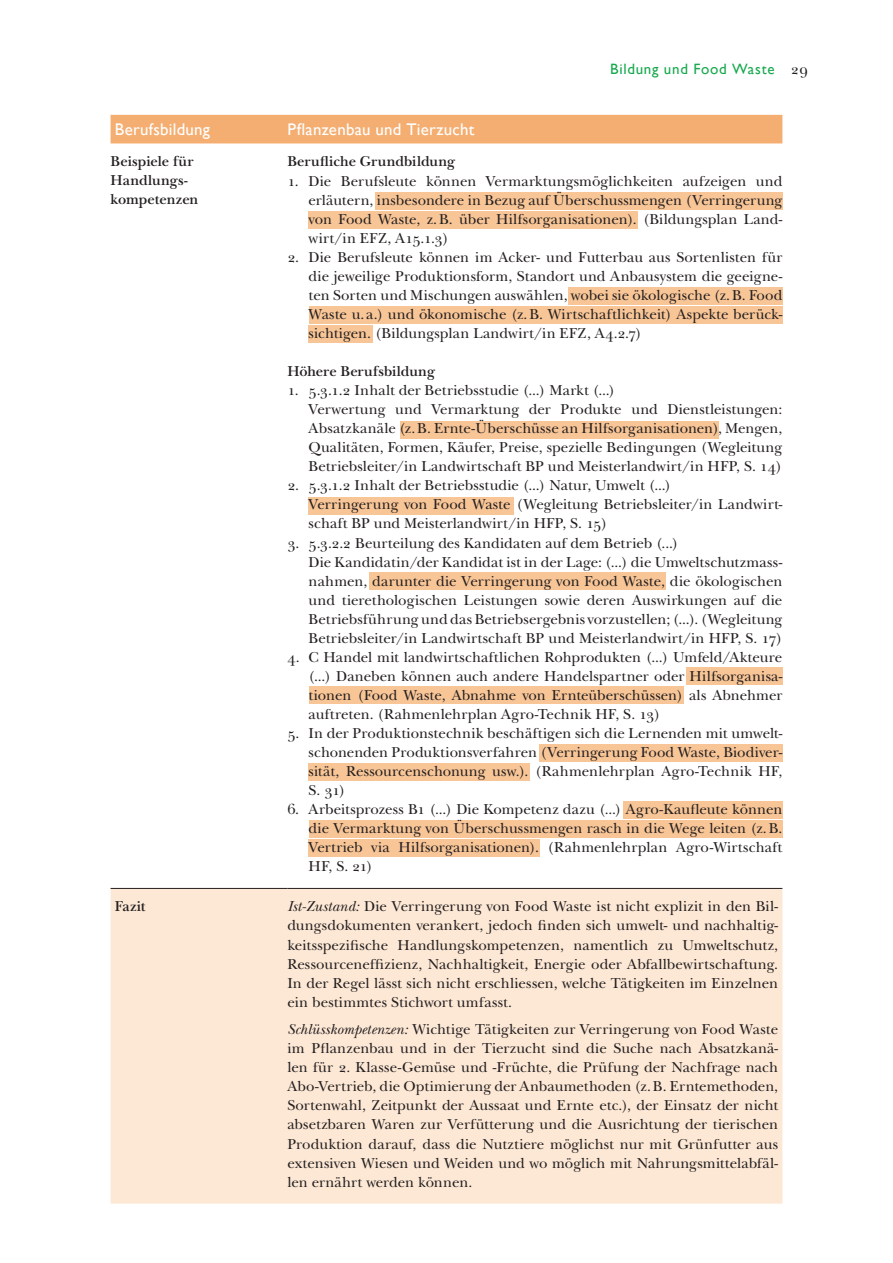
<style>
.page{position:relative;width:893px;height:1263px;background:#fff}
.page>*{position:absolute;margin:0;border:0;box-sizing:border-box;transform-origin:0 0}
.t1{font:16.8px "Gill Sans";letter-spacing:.015em;color:#fff}
.t2{font:15px/19px "New Baskerville Std";letter-spacing:.005em;color:#231f20;text-align:justify}
.t3{font:600 15px/19px "New Baskerville Std";letter-spacing:.005em;color:#231f20}
.t4{font:15px "Gill Sans";letter-spacing:.05em;color:#17a94e}
.s1{font-family:"New Baskerville Std";color:#231f20}
.s2{font-style:italic}
</style>
<div class="page">
<div style="left:375px;top:192px;width:407px;height:17px;background:#f8c596"></div>
<div style="left:309px;top:211px;width:329px;height:17px;background:#f8c596"></div>
<div style="left:568px;top:287px;width:214px;height:17px;background:#f8c596"></div>
<div style="left:309px;top:306px;width:473px;height:17px;background:#f8c596"></div>
<div style="left:309px;top:325px;width:64px;height:17px;background:#f8c596"></div>
<div style="left:400px;top:421px;width:319px;height:17px;background:#f8c596"></div>
<div style="left:623px;top:802px;width:159px;height:17px;background:#f8c596"></div>
<div style="left:539px;top:744px;width:243px;height:17px;background:#f8c596"></div>
<div style="left:686px;top:668px;width:96px;height:17px;background:#f8c596"></div>
<div style="left:369px;top:572px;width:297px;height:17px;background:#f8c596"></div>
<div style="left:309px;top:821px;width:473px;height:17px;background:#f8c596"></div>
<div style="left:309px;top:763px;width:221px;height:17px;background:#f8c596"></div>
<div style="left:309px;top:687px;width:374px;height:17px;background:#f8c596"></div>
<div style="left:309px;top:497px;width:205px;height:17px;background:#f8c596"></div>
<div style="left:309px;top:840px;width:231px;height:17px;background:#f8c596"></div>
<div style="left:111px;top:115px;width:671px;height:28px;background:#f5ae71"></div>
<div style="left:111px;top:889px;width:671px;height:315px;background:#fde8d5"></div>
<hr style="left:111px;top:888px;width:176px;height:1px;background:#231f20">
<hr style="left:287px;top:888px;width:495px;height:1px;background:#231f20">
<p class="t4" style="left:610px;top:60px;width:199px">Bildung und Food Waste <span class="s1">29</span></p>
<p class="t1" style="left:115px;top:120px;width:97px">Berufsbildung</p>
<p class="t1" style="left:287px;top:120px;width:189px">Pflanzenbau und Tierzucht</p>
<p class="t3" style="left:111px;top:152px;width:89px">Beispiele für<br>Handlungs&shy;kompetenzen</p>
<p class="t3" style="left:287px;top:152px;width:169px">Berufliche Grundbildung</p>
<p class="t2" style="left:309px;top:171px;width:475px;text-indent:-21px">1. Die Berufsleute können Vermarktungsmöglichkeiten aufzeigen und erläutern, insbesondere in Bezug auf Überschussmengen (Verringerung von Food Waste, z.B. über Hilfsorganisationen). (Bildungsplan Land&shy;wirt/in EFZ, A15.1.3)</p>
<p class="t2" style="left:309px;top:247px;width:475px;text-indent:-21px">2. Die Berufsleute können im Acker- und Futterbau aus Sortenlisten für die jeweilige Produktionsform, Standort und Anbausystem die geeigne&shy;ten Sorten und Mischungen auswählen, wobei sie ökologische (z.B. Food Waste u. a.) und ökonomische (z.B. Wirtschaftlichkeit) Aspekte berück&shy;sichtigen. (Bildungsplan Landwirt/in EFZ, A4.2.7)</p>
<p class="t3" style="left:287px;top:362px;width:149px">Höhere Berufsbildung</p>
<p class="t2" style="left:309px;top:381px;width:475px;text-align:left;text-indent:-21px">1. 5.3.1.2 Inhalt der Betriebsstudie (...) Markt (...)<br>Verwertung und Vermarktung der Produkte und Dienstleistungen:<br>Absatzkanäle (z.B. Ernte-Überschüsse an Hilfsorganisationen), Mengen, Qualitäten, Formen, Käufer, Preise, spezielle Bedingungen (Wegleitung Betriebsleiter/in Landwirtschaft BP und Meisterlandwirt/in HFP, S. 14)</p>
<p class="t2" style="left:309px;top:476px;width:475px;text-align:left;text-indent:-21px">2. 5.3.1.2 Inhalt der Betriebsstudie (...) Natur, Umwelt (...)<br>Verringerung von Food Waste (Wegleitung Betriebsleiter/in Landwirt&shy;schaft BP und Meisterlandwirt/in HFP, S. 15)</p>
<p class="t2" style="left:309px;top:533px;width:475px;text-align:left;text-indent:-21px">3. 5.3.2.2 Beurteilung des Kandidaten auf dem Betrieb (...)<br>Die Kandidatin/der Kandidat ist in der Lage: (...) die Umweltschutzmass&shy;nahmen, darunter die Verringerung von Food Waste, die ökologischen und tierethologischen Leistungen sowie deren Auswirkungen auf die Betriebsführung und das Betriebsergebnis vorzustellen; (...). (Wegleitung Betriebsleiter/in Landwirtschaft BP und Meisterlandwirt/in HFP, S. 17)</p>
<p class="t2" style="left:309px;top:647px;width:475px;text-indent:-21px">4. C Handel mit landwirtschaftlichen Rohprodukten (...) Umfeld/Akteure (...) Daneben können auch andere Handelspartner oder Hilfsorganisa&shy;tionen (Food Waste, Abnahme von Ernteüberschüssen) als Abnehmer auftreten. (Rahmenlehrplan Agro-Technik HF, S. 13)</p>
<p class="t2" style="left:309px;top:724px;width:475px;text-indent:-21px">5. In der Produktionstechnik beschäftigen sich die Lernenden mit umwelt&shy;schonenden Produktionsverfahren (Verringerung Food Waste, Biodiver&shy;sität, Ressourcenschonung usw.). (Rahmenlehrplan Agro-Technik HF, S. 31)</p>
<p class="t2" style="left:309px;top:800px;width:475px;text-indent:-21px">6. Arbeitsprozess B1 (...) Die Kompetenz dazu (...) Agro-Kaufleute können die Vermarktung von Überschussmengen rasch in die Wege leiten (z.B.<br>Vertrieb via Hilfsorganisationen). (Rahmenlehrplan Agro-Wirtschaft HF, S. 21)</p>
<p class="t3" style="left:115px;top:897px;width:32px">Fazit</p>
<p class="t2" style="left:287px;top:897px;width:492px"><span class="s2">Ist-Zustand:</span> Die Verringerung von Food Waste ist nicht explizit in den Bil&shy;dungsdokumenten verankert, jedoch finden sich umwelt- und nachhaltig&shy;keitsspezifische Handlungskompetenzen, namentlich zu Umweltschutz, Ressourceneffizienz, Nachhaltigkeit, Energie oder Abfallbewirtschaftung.<br>In der Regel lässt sich nicht erschliessen, welche Tätigkeiten im Einzelnen ein bestimmtes Stichwort umfasst.</p>
<p class="t2" style="left:287px;top:1020px;width:492px"><span class="s2">Schlüsskompetenzen:</span> Wichtige Tätigkeiten zur Verringerung von Food Waste im Pflanzenbau und in der Tierzucht sind die Suche nach Absatzkanä&shy;len für 2. Klasse-Gemüse und -Früchte, die Prüfung der Nachfrage nach Abo-Vertrieb, die Optimierung der Anbaumethoden (z.B. Erntemethoden, Sortenwahl, Zeitpunkt der Aussaat und Ernte etc.), der Einsatz der nicht absetzbaren Waren zur Verfütterung und die Ausrichtung der tierischen Produktion darauf, dass die Nutztiere möglichst nur mit Grünfutter aus extensiven Wiesen und Weiden und wo möglich mit Nahrungsmittelabfäl&shy;len ernährt werden können.</p>
</div>
